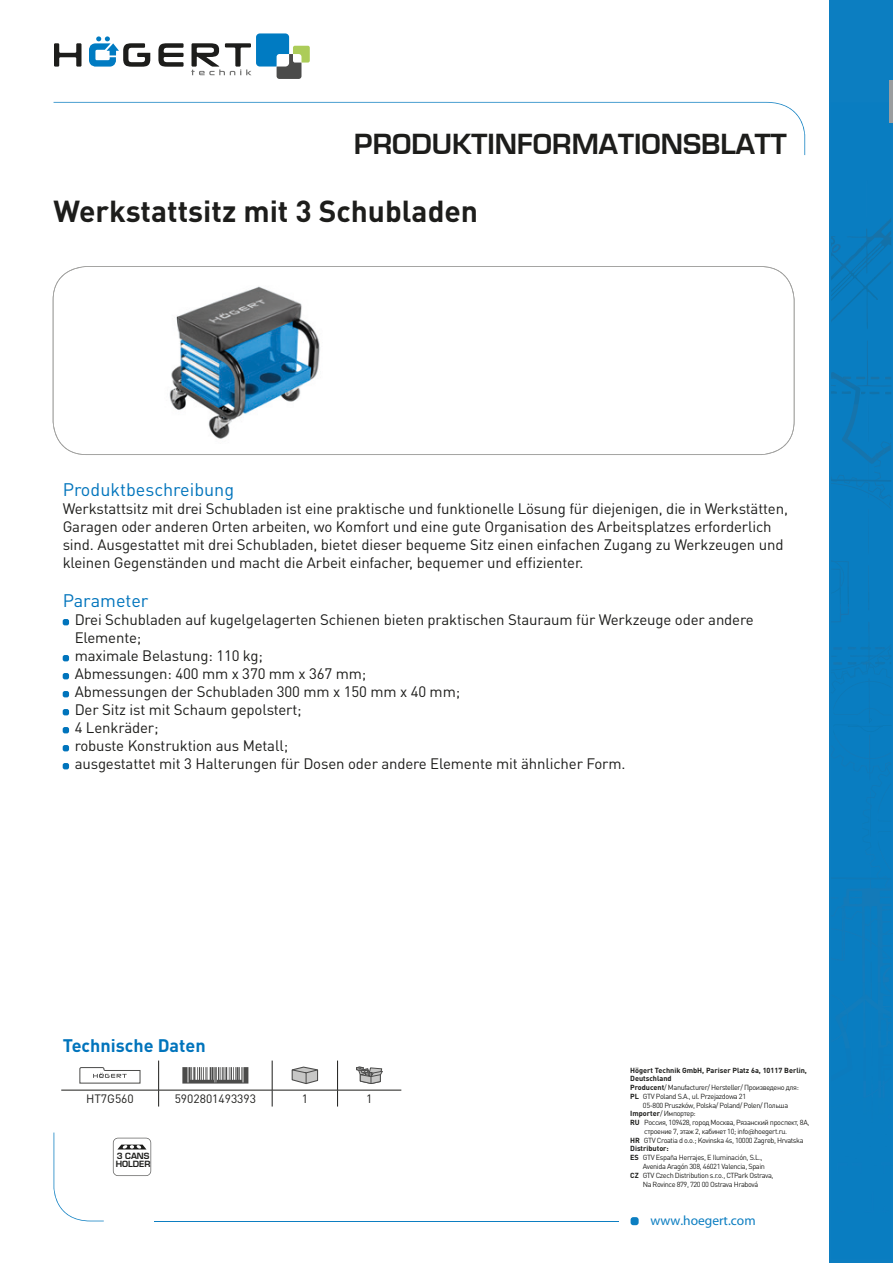
<style>
.page{position:relative;width:893px;height:1263px;background:#fff}
.page>*{position:absolute;margin:0;border:0;box-sizing:border-box;transform-origin:0 0}
.t1{font:700 30px "DIN Pro";color:#1d1d1b}
.t2{font:700 27px "Euromode";color:#1d1d1b}
.t3{font:18px "DIN Pro";color:#0074bc}
.t4{font:700 18px "DIN Pro";color:#0074bc}
.t5{font:15px/18px "DIN Pro";letter-spacing:-.01em;color:#1d1d1b}
.t6{font:13.5px "Myriad Pro";color:#0c7ec1}
.t7{font:12px "DIN Pro";color:#1d1d1b}
.t8{font:700 8.4px/8.2px "Euromode";color:#1d1d1b}
.t9{font:7.35px "DIN Pro";letter-spacing:-.05em;color:#1d1d1b}
.t10{font:700 7.35px "DIN Pro";color:#1d1d1b}
.s1{font-weight:700}
.s2{font-family:"Merel"}
</style>
<div class="page">
<div style="left:631px;top:1217px;width:8px;height:8px;background:#0c7ec1;border-radius:3px"></div>
<svg style="left:54px;top:102px;width:751px;height:53px"></svg>
<svg style="left:54px;top:1132px;width:50px;height:89px"></svg>
<hr style="left:154px;top:1220px;width:465px;height:1px;background:#0c7ec1">
<div style="left:830px;top:0;width:63px;height:1263px;background:#0c7ec1"></div>
<img style="left:831px;top:273px;width:50px;height:56px">
<img style="left:867px;top:222px;width:24px;height:43px">
<img style="left:831px;top:222px;width:56px;height:42px">
<svg style="left:831px;top:341px;width:60px;height:422px"></svg>
<img style="left:848px;top:647px;width:43px;height:3px">
<hr style="left:890px;top:80px;width:3px;height:43px;background:#9a9d9f">
<svg style="left:53px;top:266px;width:741px;height:189px"></svg>
<svg style="left:54px;top:43px;width:27px;height:24px"></svg>
<svg style="left:158px;top:43px;width:26px;height:24px"></svg>
<svg style="left:89px;top:36px;width:61px;height:31px"></svg>
<svg style="left:191px;top:33px;width:119px;height:46px"></svg>
<img style="left:150px;top:271px;width:189px;height:181px">
<svg style="left:113px;top:1138px;width:38px;height:38px"></svg>
<hr style="left:158px;top:1060px;width:1px;height:30px;background:#1d1d1b">
<hr style="left:272px;top:1060px;width:1px;height:30px;background:#1d1d1b">
<hr style="left:337px;top:1060px;width:1px;height:30px;background:#1d1d1b">
<hr style="left:61px;top:1090px;width:98px;height:1px;background:#1d1d1b">
<hr style="left:159px;top:1090px;width:113px;height:1px;background:#1d1d1b">
<svg style="left:158px;top:1090px;width:1px;height:16px"></svg>
<hr style="left:272px;top:1090px;width:66px;height:1px;background:#1d1d1b">
<svg style="left:272px;top:1090px;width:1px;height:16px"></svg>
<hr style="left:338px;top:1090px;width:63px;height:1px;background:#1d1d1b">
<svg style="left:337px;top:1090px;width:1px;height:16px"></svg>
<svg style="left:79px;top:1067px;width:61px;height:16px"></svg>
<svg style="left:182px;top:1067px;width:66px;height:16px"></svg>
<svg style="left:292px;top:1066px;width:26px;height:18px"></svg>
<svg style="left:356px;top:1067px;width:27px;height:17px"></svg>
<svg style="left:63px;top:619px;width:6px;height:6px"></svg>
<svg style="left:63px;top:655px;width:6px;height:6px"></svg>
<svg style="left:63px;top:673px;width:6px;height:6px"></svg>
<svg style="left:63px;top:691px;width:6px;height:6px"></svg>
<svg style="left:63px;top:709px;width:6px;height:6px"></svg>
<svg style="left:63px;top:727px;width:6px;height:6px"></svg>
<svg style="left:63px;top:745px;width:6px;height:6px"></svg>
<svg style="left:63px;top:763px;width:6px;height:6px"></svg>
<h2 class="t2" style="left:354px;top:128px;width:434px">PRODUKTINFORMATIONSBLATT</h2>
<h1 class="t1" style="left:54px;top:191px;width:426px">Werkstattsitz mit 3 Schubladen</h1>
<p class="t3" style="left:63px;top:477px;width:173px">Produktbeschreibung</p>
<p class="t5" style="left:63px;top:499px;width:727px">Werkstattsitz mit drei Schubladen ist eine praktische und funktionelle Lösung für diejenigen, die in Werkstätten, Garagen oder anderen Orten arbeiten, wo Komfort und eine gute Organisation des Arbeitsplatzes erforderlich sind. Ausgestattet mit drei Schubladen, bietet dieser bequeme Sitz einen einfachen Zugang zu Werkzeugen und kleinen Gegenständen und macht die Arbeit einfacher, bequemer und effizienter.</p>
<p class="t3" style="left:63px;top:589px;width:87px">Parameter</p>
<p class="t5" style="left:75px;top:610px;width:680px">Drei Schubladen auf kugelgelagerten Schienen bieten praktischen Stauraum für Werkzeuge oder andere Elemente;<br>maximale Belastung: 110 kg;<br>Abmessungen: 400 mm x 370 mm x 367 mm;<br>Abmessungen der Schubladen 300 mm x 150 mm x 40 mm;<br>Der Sitz ist mit Schaum gepolstert;<br>4 Lenkräder;<br>robuste Konstruktion aus Metall;<br>ausgestattet mit 3 Halterungen für Dosen oder andere Elemente mit ähnlicher Form.</p>
<p class="t4" style="left:63px;top:1033px;width:144px">Technische Daten</p>
<p class="t7" style="left:86px;top:1090px;width:49px">HT7G560</p>
<p class="t7" style="left:175px;top:1090px;width:83px">5902801493393</p>
<p class="t7" style="left:302px;top:1090px;width:8px">1</p>
<p class="t7" style="left:366px;top:1090px;width:8px">1</p>
<p class="t8" style="left:116px;top:1152px;width:36px">3 CANS<br>HOLDER</p>
<p class="t10" style="left:630px;top:1065px;width:178px">Högert Technik GmbH, Pariser Platz 6a, 10117 Berlin,</p>
<p class="t10" style="left:630px;top:1074px;width:43px">Deutschland</p>
<p class="t9" style="left:630px;top:1082px;width:170px"><span class="s1">Producent</span>/ Manufacturer/ Hersteller/ Произведено для:</p>
<p class="t9" style="left:630px;top:1091px;width:117px"><span class="s1">PL</span> GTV Poland S.A., ul. Przejazdowa 21</p>
<p class="t9" style="left:643px;top:1100px;width:147px">05-800 Pruszków, Polska/ Poland/ Polen/ Польша</p>
<p class="t9" style="left:630px;top:1109px;width:67px"><span class="s1">Importer</span>/ Импортер:</p>
<p class="t9" style="left:630px;top:1117px;width:181px"><span class="s1">RU</span> Россия, 109428, город Москва, Рязанский проспект, 8А,</p>
<p class="t9" style="left:644px;top:1126px;width:144px">строение 7, этаж 2, кабинет 10; info<span class="s2">@</span>hoegert.ru.</p>
<p class="t9" style="left:630px;top:1135px;width:175px"><span class="s1">HR</span> GTV Croatia d o.o.; Kovinska 4s, 10000 Zagreb, Hrvatska</p>
<p class="t10" style="left:630px;top:1144px;width:40px">Distributor:</p>
<p class="t9" style="left:630px;top:1152px;width:134px"><span class="s1">ES</span> GTV España Herrajes, E Iluminación, S.L.,</p>
<p class="t9" style="left:643px;top:1161px;width:124px">Avenida Aragón 308, 46021 Valencia, Spain</p>
<p class="t9" style="left:630px;top:1170px;width:145px"><span class="s1">CZ</span> GTV Czech Distribution s.r.o., CTPark Ostrava,</p>
<p class="t9" style="left:643px;top:1179px;width:117px">Na Rovince 879, 720 00 Ostrava Hrabová</p>
<p class="t6" style="left:651px;top:1212px;width:107px">www.hoegert.com</p>
</div>
